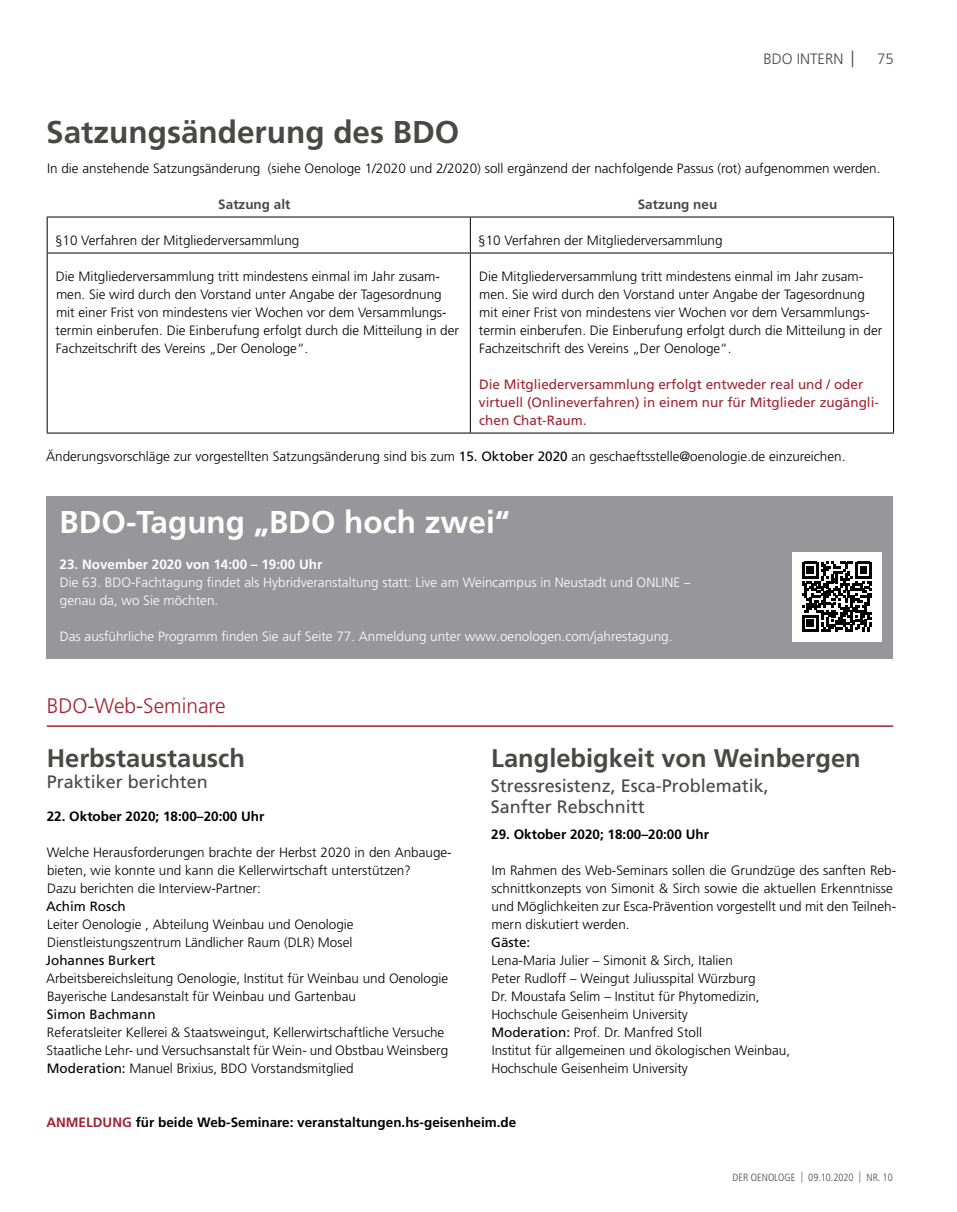
<style>
.page{position:relative;width:957px;height:1212px;background:#fff}
.page>*{position:absolute;margin:0;border:0;box-sizing:border-box;transform-origin:0 0}
.t1{font:700 31.5px "Frutiger LT Pro";color:#fff}
.t2{font:700 31.5px "Frutiger LT Pro";color:#484847}
.t3{font:700 25.5px "Frutiger LT Pro";color:#484847}
.t4{font:300 21px "Frutiger LT Pro";color:#a02532}
.t5{font:18px/21px "Frutiger LT Pro";color:#484847}
.t6{font:300 15px "Frutiger LT Pro";color:#484847}
.t7{font:300 13.5px/18px "Frutiger LT Pro";color:#000}
.t8{font:300 13.5px/18px "Frutiger LT Pro";color:#fff}
.t9{font:13.5px/18px "Frutiger LT Pro";color:#a02532}
.t10{font:700 13.5px "Frutiger LT Pro";color:#000}
.t11{font:13.5px "Frutiger LT Pro";color:#000}
.t12{font:700 13.5px "Frutiger LT Pro";color:#fff}
.t13{font:700 13.5px "Frutiger LT Pro";color:#484847}
.t14{font:300 condensed 10.5px "Frutiger LT Pro";color:#484847}
.s1{font-size:16.5px}
.s2{font-weight:400}
.s3{color:#a02532}
.s4{font-size:11.55px}
</style>
<div class="page">
<hr style="left:47px;top:725px;width:846px;height:2px;background:#a02532">
<hr style="left:47px;top:217px;width:1px;height:36px;background:#000">
<hr style="left:470px;top:217px;width:1px;height:36px;background:#000">
<hr style="left:893px;top:217px;width:1px;height:36px;background:#000">
<hr style="left:47px;top:253px;width:423px;height:1px;background:#000">
<hr style="left:47px;top:253px;width:1px;height:180px;background:#000">
<hr style="left:470px;top:253px;width:424px;height:1px;background:#000">
<hr style="left:470px;top:253px;width:1px;height:180px;background:#000">
<hr style="left:893px;top:253px;width:1px;height:180px;background:#000">
<hr style="left:47px;top:433px;width:423px;height:1px;background:#000">
<hr style="left:470px;top:433px;width:424px;height:1px;background:#000">
<hr style="left:47px;top:217px;width:423px;height:1px;background:#000">
<hr style="left:470px;top:217px;width:424px;height:1px;background:#000">
<div style="left:47px;top:496px;width:846px;height:162px;background:#97969a"></div>
<div style="left:792px;top:552px;width:89px;height:89px;background:#fff"></div>
<svg style="left:802px;top:562px;width:70px;height:70px"></svg>
<p class="t6" style="left:763px;top:50px;width:93px">BDO INTERN <span class="s1">|</span></p>
<p class="t6" style="left:877px;top:50px;width:18px">75</p>
<h1 class="t2" style="left:46px;top:113px;width:415px">Satzungsänderung des BDO</h1>
<p class="t7" style="left:47px;top:159px;width:835px">In die anstehende Satzungsänderung (siehe Oenologe 1/2020 und 2/2020) soll ergänzend der nachfolgende Passus (rot) aufgenommen werden.</p>
<p class="t13" style="left:218px;top:196px;width:74px">Satzung alt</p>
<p class="t13" style="left:638px;top:196px;width:81px">Satzung neu</p>
<p class="t7" style="left:55px;top:231px;width:246px">§10 Verfahren der Mitgliederversammlung</p>
<p class="t7" style="left:478px;top:231px;width:246px">§10 Verfahren der Mitgliederversammlung</p>
<p class="t7" style="left:56px;top:267px;width:405px">Die Mitgliederversammlung tritt mindestens einmal im Jahr zusam&shy;men. Sie wird durch den Vorstand unter Angabe der Tagesordnung mit einer Frist von mindestens vier Wochen vor dem Versammlungs&shy;termin einberufen. Die Einberufung erfolgt durch die Mitteilung in der Fachzeitschrift des Vereins „Der Oenologe“.</p>
<p class="t7" style="left:479px;top:267px;width:405px">Die Mitgliederversammlung tritt mindestens einmal im Jahr zusam&shy;men. Sie wird durch den Vorstand unter Angabe der Tagesordnung mit einer Frist von mindestens vier Wochen vor dem Versammlungs&shy;termin einberufen. Die Einberufung erfolgt durch die Mitteilung in der Fachzeitschrift des Vereins „Der Oenologe“.</p>
<p class="t9" style="left:479px;top:375px;width:401px">Die Mitgliederversammlung erfolgt entweder real und / oder virtuell (Onlineverfahren) in einem nur für Mitglieder zugängli&shy;chen Chat-Raum.</p>
<p class="t7" style="left:46px;top:447px;width:800px">Änderungsvorschläge zur vorgestellten Satzungsänderung sind bis zum <span class="s2">15. Oktober 2020</span> an geschaeftsstelle@oenologie.de einzureichen.</p>
<h1 class="t1" style="left:60px;top:503px;width:452px">BDO-Tagung „BDO hoch zwei“</h1>
<p class="t12" style="left:60px;top:556px;width:264px">23. November 2020 von 14:00 – 19:00 Uhr</p>
<p class="t8" style="left:60px;top:573px;width:632px">Die 63. BDO-Fachtagung findet als Hybridveranstaltung statt: Live am Weincampus in Neustadt und ONLINE – genau da, wo Sie möchten.</p>
<p class="t8" style="left:60px;top:627px;width:614px">Das ausführliche Programm finden Sie auf Seite 77. Anmeldung unter www.oenologen.com/jahrestagung.</p>
<h3 class="t4" style="left:47px;top:693px;width:180px">BDO-Web-Seminare</h3>
<h2 class="t3" style="left:47px;top:743px;width:200px">Herbstaustausch</h2>
<h3 class="t5" style="left:47px;top:772px;width:163px">Praktiker berichten</h3>
<p class="t10" style="left:47px;top:808px;width:219px">22. Oktober 2020; 18:00–20:00 Uhr</p>
<p class="t7" style="left:47px;top:843px;width:406px">Welche Herausforderungen brachte der Herbst 2020 in den Anbauge&shy;bieten, wie konnte und kann die Kellerwirtschaft unterstützen?<br>Dazu berichten die Interview-Partner:</p>
<p class="t11" style="left:46px;top:898px;width:81px">Achim Rosch</p>
<p class="t7" style="left:47px;top:915px;width:308px">Leiter Oenologie , Abteilung Weinbau und Oenologie<br>Dienstleistungszentrum Ländlicher Raum (DLR) Mosel</p>
<p class="t11" style="left:46px;top:952px;width:111px">Johannes Burkert</p>
<p class="t7" style="left:46px;top:969px;width:404px">Arbeitsbereichsleitung Oenologie, Institut für Weinbau und Oenologie<br>Bayerische Landesanstalt für Weinbau und Gartenbau</p>
<p class="t11" style="left:47px;top:1006px;width:110px">Simon Bachmann</p>
<p class="t7" style="left:46px;top:1023px;width:403px">Referatsleiter Kellerei &amp; Staatsweingut, Kellerwirtschaftliche Versuche<br>Staatliche Lehr- und Versuchsanstalt für Wein- und Obstbau Weinsberg<br><span class="s2">Moderation:</span> Manuel Brixius, BDO Vorstandsmitglied</p>
<h2 class="t3" style="left:491px;top:743px;width:371px">Langlebigkeit von Weinbergen</h2>
<h3 class="t5" style="left:491px;top:775px;width:280px">Stressresistenz, Esca-Problematik,<br>Sanfter Rebschnitt</h3>
<p class="t10" style="left:491px;top:826px;width:219px">29. Oktober 2020; 18:00–20:00 Uhr</p>
<p class="t7" style="left:491px;top:861px;width:406px">Im Rahmen des Web-Seminars sollen die Grundzüge des sanften Reb&shy;schnittkonzepts von Simonit &amp; Sirch sowie die aktuellen Erkenntnisse und Möglichkeiten zur Esca-Prävention vorgestellt und mit den Teilneh&shy;mern diskutiert werden.</p>
<p class="t11" style="left:491px;top:934px;width:41px">Gäste:</p>
<p class="t7" style="left:491px;top:951px;width:300px">Lena-Maria Julier – Simonit &amp; Sirch, Italien<br>Peter Rudloff – Weingut Juliusspital Würzburg<br>Dr. Moustafa Selim – Institut für Phytomedizin, Hochschule Geisenheim University<br><span class="s2">Moderation:</span> Prof. Dr. Manfred Stoll<br>Institut für allgemeinen und ökologischen Weinbau, Hochschule Geisenheim University</p>
<p class="t10" style="left:46px;top:1114px;width:471px"><span class="s3">ANMELDUNG</span> für beide Web-Seminare: veranstaltungen.hs-geisenheim.de</p>
<p class="t14" style="left:732px;top:1171px;width:162px">DER OENOLOGE <span class="s4">|</span> 09.10.2020 <span class="s4">|</span> NR. 10</p>
</div>
